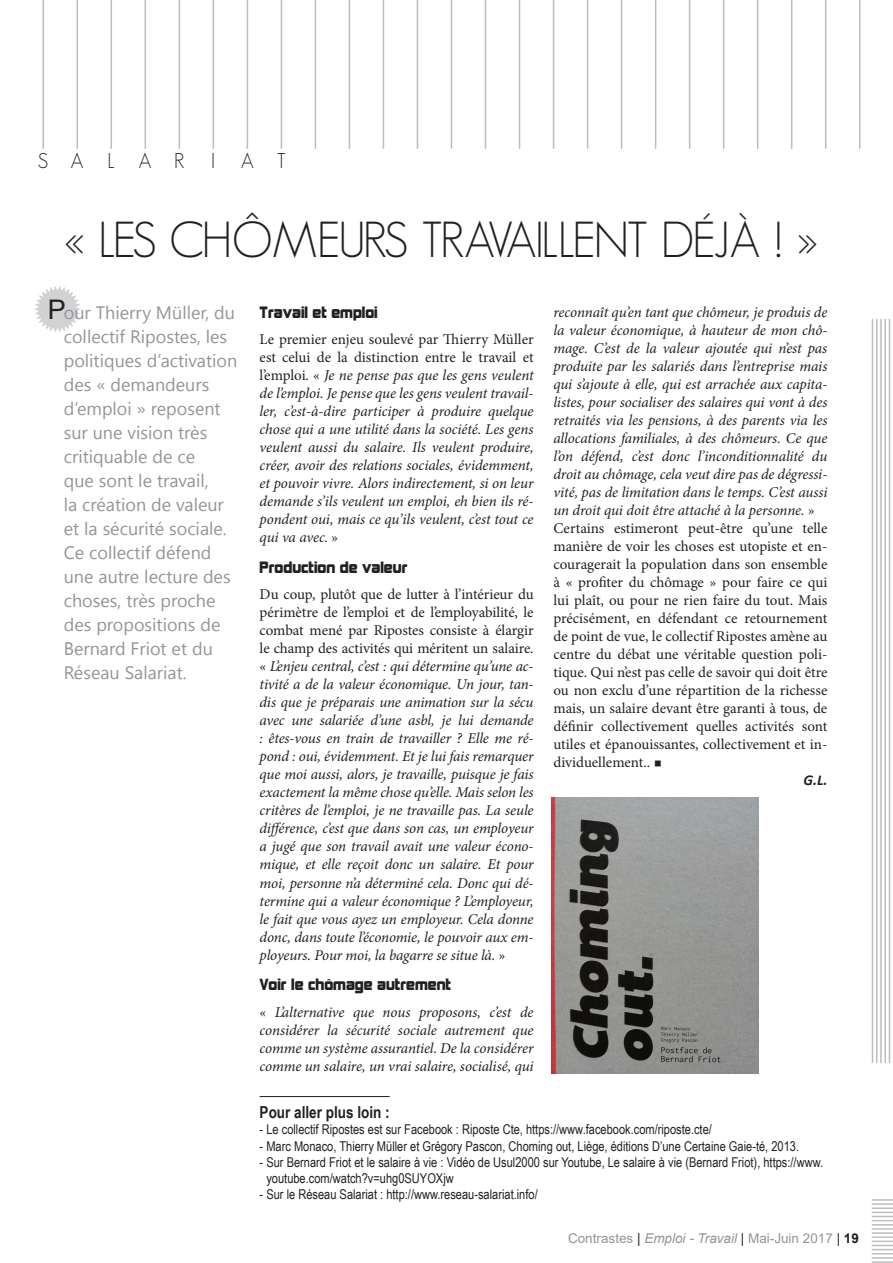
<style>
.page{position:relative;width:893px;height:1263px;background:#fff}
.page>*{position:absolute;margin:0;border:0;box-sizing:border-box;transform-origin:0 0}
.t1{font:300 49.5px "Geosans";letter-spacing:-.05em;color:#231f20}
.t2{font:300 21px "Geosans";letter-spacing:1.105em;color:#231f20}
.t3{font:18px/24px "Khmer UI";color:#939598}
.t4{font:700 16.5px "Arial Narrow";color:#231f20}
.t5{font:italic 15px/18px "Minion Pro";letter-spacing:-.01em;color:#231f20;text-align:justify}
.t6{font:15px/18px "Minion Pro";color:#231f20}
.t7{font:15px "Kimberley";color:#231f20}
.t8{font:italic 700 15px "Calibri";color:#231f20}
.t9{font:13.5px/16.2px "Arial Narrow";color:#231f20}
.t10{font:13.5px "Arial";color:#939598}
.s1{font-family:"Arial";font-size:27px;color:#231f20}
.s2{font-style:normal}
.s3{font-style:italic}
.s4{color:#231f20}
.s5{font-weight:700;color:#231f20}
</style>
<div class="page">
<hr style="left:872px;top:1199px;width:21px;height:2px;background:#bcbdc0">
<hr style="left:872px;top:1203px;width:21px;height:2px;background:#bcbdc0">
<hr style="left:872px;top:1207px;width:21px;height:2px;background:#bcbdc0">
<hr style="left:872px;top:1211px;width:21px;height:2px;background:#bcbdc0">
<svg style="left:872px;top:1216px;width:21px;height:9px"></svg>
<hr style="left:872px;top:1228px;width:21px;height:2px;background:#bcbdc0">
<hr style="left:872px;top:1232px;width:21px;height:2px;background:#bcbdc0">
<hr style="left:872px;top:1236px;width:21px;height:2px;background:#bcbdc0">
<hr style="left:872px;top:1240px;width:21px;height:2px;background:#bcbdc0">
<svg style="left:872px;top:1245px;width:21px;height:13px"></svg>
<hr style="left:872px;top:1261px;width:21px;height:2px;background:#bcbdc0">
<hr style="left:872px;top:319px;width:1px;height:744px;background:#bcbdc0">
<hr style="left:876px;top:319px;width:1px;height:744px;background:#bcbdc0">
<hr style="left:880px;top:319px;width:2px;height:744px;background:#bcbdc0">
<hr style="left:884px;top:319px;width:2px;height:744px;background:#bcbdc0">
<hr style="left:889px;top:319px;width:1px;height:744px;background:#bcbdc0">
<hr style="left:892px;top:319px;width:1px;height:744px;background:#bcbdc0">
<hr style="left:859px;top:0;width:1px;height:149px;background:#bcbdc0">
<hr style="left:43px;top:0;width:1px;height:149px;background:#bcbdc0">
<hr style="left:77px;top:0;width:1px;height:149px;background:#bcbdc0">
<hr style="left:111px;top:0;width:1px;height:149px;background:#bcbdc0">
<hr style="left:145px;top:0;width:1px;height:149px;background:#bcbdc0">
<hr style="left:179px;top:0;width:1px;height:149px;background:#bcbdc0">
<hr style="left:213px;top:0;width:1px;height:149px;background:#bcbdc0">
<hr style="left:247px;top:0;width:1px;height:149px;background:#bcbdc0">
<hr style="left:281px;top:0;width:1px;height:149px;background:#bcbdc0">
<hr style="left:315px;top:0;width:1px;height:149px;background:#bcbdc0">
<hr style="left:349px;top:0;width:1px;height:149px;background:#bcbdc0">
<hr style="left:383px;top:0;width:1px;height:149px;background:#bcbdc0">
<hr style="left:417px;top:0;width:1px;height:149px;background:#bcbdc0">
<hr style="left:451px;top:0;width:1px;height:149px;background:#bcbdc0">
<hr style="left:485px;top:0;width:1px;height:149px;background:#bcbdc0">
<hr style="left:519px;top:0;width:1px;height:149px;background:#bcbdc0">
<hr style="left:553px;top:0;width:1px;height:149px;background:#bcbdc0">
<hr style="left:587px;top:0;width:1px;height:149px;background:#bcbdc0">
<hr style="left:621px;top:0;width:1px;height:149px;background:#bcbdc0">
<hr style="left:655px;top:0;width:1px;height:149px;background:#bcbdc0">
<hr style="left:689px;top:0;width:1px;height:149px;background:#bcbdc0">
<hr style="left:723px;top:0;width:1px;height:149px;background:#bcbdc0">
<hr style="left:757px;top:0;width:1px;height:149px;background:#bcbdc0">
<hr style="left:791px;top:0;width:1px;height:149px;background:#bcbdc0">
<hr style="left:825px;top:0;width:1px;height:149px;background:#bcbdc0">
<hr style="left:260px;top:1096px;width:130px;height:1px;background:#231f20">
<svg style="left:34px;top:286px;width:47px;height:46px"></svg>
<img style="left:552px;top:797px;width:206px;height:276px">
<h2 class="t2" style="left:38px;top:149px;width:148px">SALAR</h2>
<h2 class="t2" style="left:211px;top:149px;width:76px">IAT</h2>
<h1 class="t1" style="left:64px;top:213px;width:755px">« LES CHÔMEURS TRAVAILLENT DÉJÀ ! »</h1>
<p class="t3" style="left:64px;top:301px;width:175px;text-indent:-16px"><span class="s1">P</span>our Thierry Müller, du collectif Ripostes, les politiques d’activation des « demandeurs d’emploi » reposent sur une vision très critiquable de ce<br>que sont le travail,<br>la création de valeur et la sécurité sociale.<br>Ce collectif défend une autre lecture des choses, très proche des propositions de<br>Bernard Friot et du<br>Réseau Salariat.</p>
<p class="t7" style="left:260px;top:304px;width:120px">Travail et emploi</p>
<p class="t5" style="left:260px;top:330px;width:275px"><span class="s2">Le premier enjeu soulevé par Thierry Müller est celui de la distinction entre le travail et l’emploi. «</span> Je ne pense pas que les gens veulent de l’emploi. Je pense que les gens veulent travail&shy;ler, c’est-à-dire participer à produire quelque chose qui a une utilité dans la société. Les gens veulent aussi du salaire. Ils veulent produire, créer, avoir des relations sociales, évidemment, et pouvoir vivre. Alors indirectement, si on leur demande s’ils veulent un emploi, eh bien ils ré&shy;pondent oui, mais ce qu’ils veulent, c’est tout ce qui va avec. <span class="s2">»</span></p>
<p class="t7" style="left:260px;top:559px;width:149px">Production de valeur</p>
<p class="t5" style="left:260px;top:586px;width:275px"><span class="s2">Du coup, plutôt que de lutter à l’intérieur du périmètre de l’emploi et de l’employabilité, le combat mené par Ripostes consiste à élargir le champ des activités qui méritent un salaire. «</span> L’enjeu central, c’est : qui détermine qu’une ac&shy;tivité a de la valeur économique. Un jour, tan&shy;dis que je préparais une animation sur la sécu avec une salariée d’une asbl, je lui demande : êtes-vous en train de travailler ? Elle me ré&shy;pond : oui, évidemment. Et je lui fais remarquer que moi aussi, alors, je travaille, puisque je fais exactement la même chose qu’elle. Mais selon les critères de l’emploi, je ne travaille pas. La seule différence, c’est que dans son cas, un employeur a jugé que son travail avait une valeur écono&shy;mique, et elle reçoit donc un salaire. Et pour moi, personne n’a déterminé cela. Donc qui dé&shy;termine qui a valeur économique ? L’employeur, le fait que vous ayez un employeur. Cela donne donc, dans toute l’économie, le pouvoir aux em&shy;ployeurs. Pour moi, la bagarre se situe là. <span class="s2">»</span></p>
<p class="t7" style="left:260px;top:976px;width:193px">Voir le chômage autrement</p>
<p class="t5" style="left:260px;top:1003px;width:275px"><span class="s2">«</span> L’alternative que nous proposons, c’est de considérer la sécurité sociale autrement que comme un système assurantiel. De la considérer comme un salaire, un vrai salaire, socialisé, qui</p>
<p class="t4" style="left:260px;top:1100px;width:132px">Pour aller plus loin :</p>
<p class="t9" style="left:260px;top:1121px;width:454px">- Le collectif Ripostes est sur Facebook : Riposte Cte, https://www.facebook.com/riposte.cte/</p>
<p class="t9" style="left:260px;top:1137px;width:541px">- Marc Monaco, Thierry Müller et Grégory Pascon, Choming out, Liège, éditions D’une Certaine Gaie-té, 2013.</p>
<p class="t9" style="left:266px;top:1153px;width:558px;text-indent:-7px">- Sur Bernard Friot et le salaire à vie : Vidéo de Usul2000 sur Youtube, Le salaire à vie (Bernard Friot), https://www. youtube.com/watch?v=uhg0SUYOXjw</p>
<p class="t9" style="left:260px;top:1186px;width:280px">- Sur le Réseau Salariat : http://www.reseau-salariat.info/</p>
<p class="t6" style="left:553px;top:303px;width:275px"><span class="s3">reconnaît qu’en tant que chômeur, je produis de la valeur économique, à hauteur de mon chô&shy;mage. C’est de la valeur ajoutée qui n’est pas produite par les salariés dans l’entreprise mais qui s’ajoute à elle, qui est arrachée aux capita&shy;listes, pour socialiser des salaires qui vont à des retraités via les pensions, à des parents via les allocations familiales, à des chômeurs. Ce que l’on défend, c’est donc l’inconditionnalité du droit au chômage, cela veut dire pas de dégressi&shy;vité, pas de limitation dans le temps. C’est aussi un droit qui doit être attaché à la personne.</span> » Certains estimeront peut-être qu’une telle manière de voir les choses est utopiste et en&shy;couragerait la population dans son ensemble à « profiter du chômage » pour faire ce qui lui plaît, ou pour ne rien faire du tout. Mais précisément, en défendant ce retournement de point de vue, le collectif Ripostes amène au centre du débat une véritable question poli&shy;tique. Qui n’est pas celle de savoir qui doit être ou non exclu d’une répartition de la richesse mais, un salaire devant être garanti à tous, de définir collectivement quelles activités sont utiles et épanouissantes, collectivement et in&shy;dividuellement.. ○</p>
<p class="t8" style="left:803px;top:770px;width:25px">G.L.</p>
<p class="t10" style="left:568px;top:1229px;width:292px">Contrastes <span class="s4">|</span> <span class="s3">Emploi - Travail</span> <span class="s4">|</span> Mai-Juin 2017 <span class="s4">|</span> <span class="s5">19</span></p>
</div>
